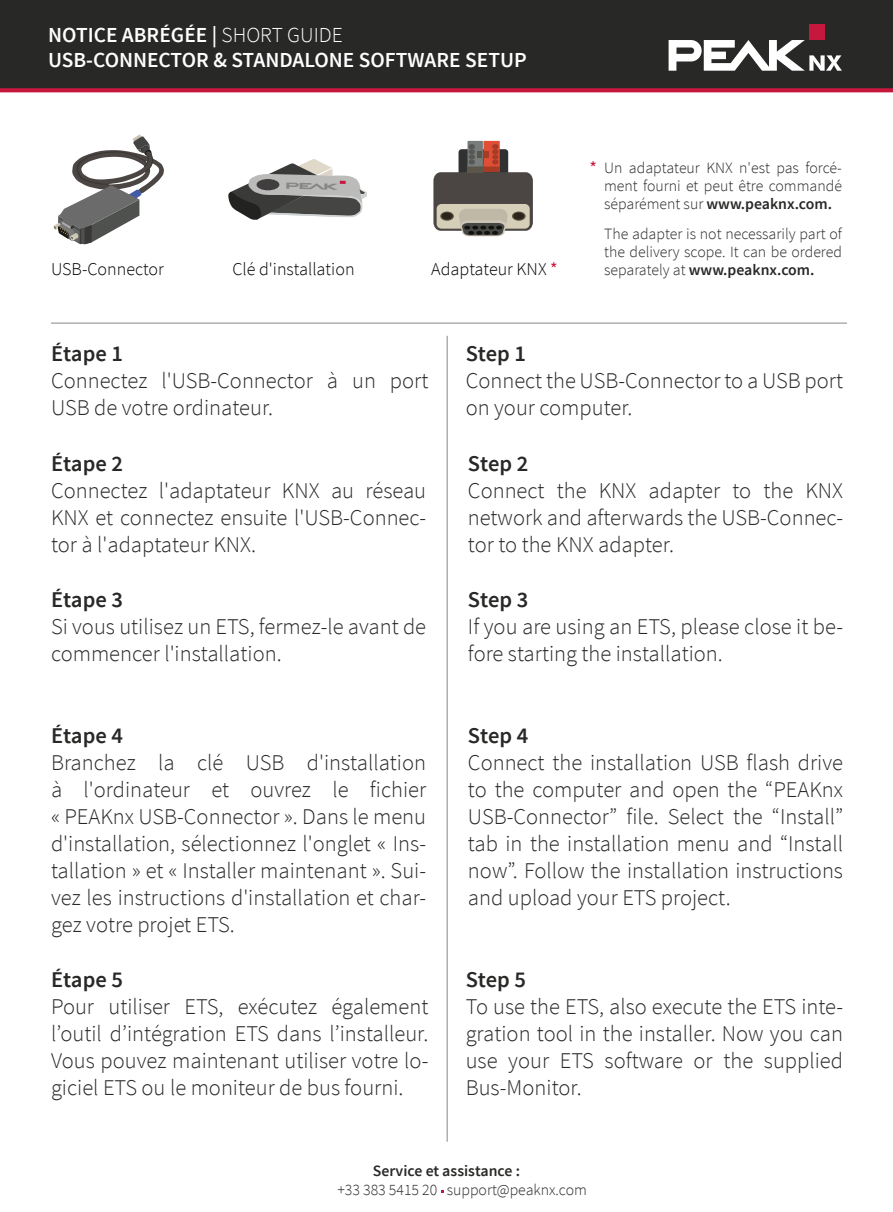
<style>
.page{position:relative;width:893px;height:1212px;background:#fff}
.page>*{position:absolute;margin:0;border:0;box-sizing:border-box;transform-origin:0 0}
.t1{font:300 22.5px/27px "Source Sans Pro";color:#282827;text-align:justify}
.t2{font:600 22.5px "Source Sans Pro";color:#282827}
.t3{font:600 21.38px/25.7px "Source Sans Pro";color:#fff}
.t4{font:300 18px "Source Sans Pro";color:#000}
.t5{font:18px "Source Sans Pro";color:#c6183d}
.t6{font:300 15.75px/18px "Source Sans Pro";color:#282827;text-align:justify}
.s1{font-weight:300}
.s2{font-weight:400;color:#c6183d}
.s3{font-weight:600}
</style>
<div class="page">
<div style="left:0;top:0;width:893px;height:89px;background:#282827"></div>
<svg style="left:0;top:88px;width:893px;height:4px;background:#bd183b"></svg>
<div style="left:810px;top:25px;width:15px;height:15px;background:#c6183d"></div>
<svg style="left:669px;top:40px;width:173px;height:31px"></svg>
<svg style="left:53px;top:134px;width:111px;height:110px"></svg>
<svg style="left:228px;top:159px;width:139px;height:61px"></svg>
<div style="left:458px;top:149px;width:50px;height:37px;background:#303231;border-radius:3px"></div>
<svg style="left:433px;top:172px;width:100px;height:64px;background:#7c7770"></svg>
<svg style="left:512px;top:212px;width:14px;height:9px"></svg>
<div style="left:513px;top:213px;width:11px;height:7px;background:#2b241b;border-radius:50%"></div>
<svg style="left:440px;top:212px;width:14px;height:9px"></svg>
<div style="left:442px;top:213px;width:10px;height:7px;background:#2b241b;border-radius:50%"></div>
<svg style="left:467px;top:166px;width:16px;height:6px"></svg>
<svg style="left:483px;top:166px;width:17px;height:6px"></svg>
<div style="left:467px;top:141px;width:16px;height:25px;background:#777d7a"></div>
<svg style="left:483px;top:141px;width:17px;height:25px"></svg>
<svg style="left:469px;top:144px;width:29px;height:21px"></svg>
<hr style="left:51px;top:323px;width:796px;height:1px;background:#878787">
<hr style="left:447px;top:336px;width:1px;height:806px;background:#878787">
<p class="t3" style="left:48px;top:22px;width:480px">NOTICE ABRÉGÉE | <span class="s1">SHORT GUIDE<br></span>USB-CONNECTOR &amp; STANDALONE SOFTWARE SETUP</p>
<p class="t4" style="left:51px;top:258px;width:114px">USB-Connector</p>
<p class="t4" style="left:232px;top:258px;width:124px">Clé d'installation</p>
<p class="t4" style="left:431px;top:258px;width:128px">Adaptateur KNX <span class="s2">*</span></p>
<p class="t5" style="left:589px;top:157px;width:9px">*</p>
<p class="t6" style="left:604px;top:158px;width:239px">Un adaptateur KNX n'est pas forcé&shy;ment fourni et peut être commandé séparément sur <span class="s3">www.peaknx.com.</span></p>
<p class="t6" style="left:604px;top:225px;width:239px">The adapter is not necessarily part of the delivery scope. It can be ordered separately at <span class="s3">www.peaknx.com.</span></p>
<p class="t2" style="left:51px;top:340px;width:73px">Étape 1</p>
<p class="t1" style="left:51px;top:367px;width:379px">Connectez l'USB-Connector à un port<br>USB de votre ordinateur.</p>
<p class="t2" style="left:51px;top:449px;width:73px">Étape 2</p>
<p class="t1" style="left:51px;top:477px;width:377px">Connectez l'adaptateur KNX au réseau KNX et connectez ensuite l'USB-Connec&shy;tor à l'adaptateur KNX.</p>
<p class="t2" style="left:51px;top:585px;width:73px">Étape 3</p>
<p class="t1" style="left:51px;top:613px;width:377px">Si vous utilisez un ETS, fermez-le avant de commencer l'installation.</p>
<p class="t2" style="left:51px;top:721px;width:73px">Étape 4</p>
<p class="t1" style="left:51px;top:749px;width:377px">Branchez la clé USB d'installation à l'ordinateur et ouvrez le fichier « PEAKnx USB-Connector ». Dans le menu d'installation, sélectionnez l'onglet « Ins&shy;tallation » et « Installer maintenant ». Sui&shy;vez les instructions d'installation et char&shy;gez votre projet ETS.</p>
<p class="t2" style="left:51px;top:966px;width:73px">Étape 5</p>
<p class="t1" style="left:51px;top:993px;width:379px">Pour utiliser ETS, exécutez également l’outil d’intégration ETS dans l’installeur.<br>Vous pouvez maintenant utiliser votre lo&shy;giciel ETS ou le moniteur de bus fourni.</p>
<p class="t2" style="left:466px;top:340px;width:62px">Step 1</p>
<p class="t1" style="left:466px;top:367px;width:379px">Connect the USB-Connector to a USB port on your computer.</p>
<p class="t2" style="left:468px;top:449px;width:62px">Step 2</p>
<p class="t1" style="left:468px;top:477px;width:377px">Connect the KNX adapter to the KNX network and afterwards the USB-Connec&shy;tor to the KNX adapter.</p>
<p class="t2" style="left:468px;top:585px;width:62px">Step 3</p>
<p class="t1" style="left:468px;top:613px;width:377px">If you are using an ETS, please close it be&shy;fore starting the installation.</p>
<p class="t2" style="left:468px;top:721px;width:62px">Step 4</p>
<p class="t1" style="left:468px;top:749px;width:377px">Connect the installation USB flash drive to the computer and open the “PEAKnx USB-Connector” file. Select the “Install” tab in the installation menu and “Install now”. Follow the installation instructions and upload your ETS project.</p>
<p class="t2" style="left:466px;top:965px;width:62px">Step 5</p>
<p class="t1" style="left:466px;top:993px;width:379px">To use the ETS, also execute the ETS inte&shy;gration tool in the installer. Now you can use your ETS software or the supplied Bus-Monitor.</p>
<p class="t6" style="left:337px;top:1161px;width:251px;line-height:18.9px;text-indent:36px"><span class="s3">Service et assistance :<br></span>+33 383 5415 20 support@peaknx.com</p>
</div>
